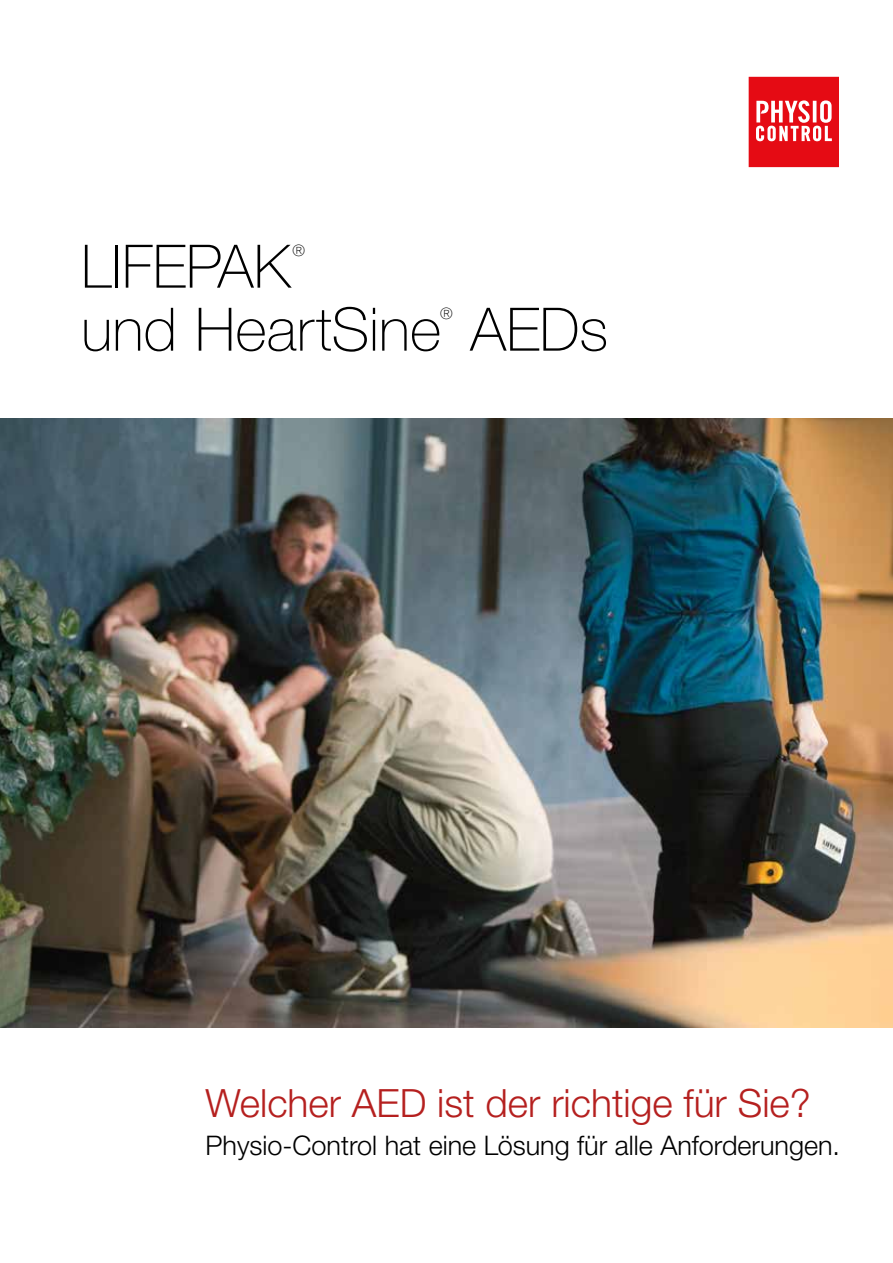
<style>
.page{position:relative;width:893px;height:1263px;background:#fff}
.page>*{position:absolute;margin:0;border:0;box-sizing:border-box;transform-origin:0 0}
.t1{font:100 60px "Helvetica Neue LTW1 G";color:#000}
.t2{font:300 39px "Helvetica Neue LTW1 G";color:#b5201f}
.t3{font:300 27px "Helvetica Neue LTW1 G";color:#000}
.t4{font:100 15.75px "Helvetica Neue LTW1 G";color:#000}
</style>
<div class="page">
<img style="left:0;top:418px;width:893px;height:609px">
<svg style="left:749px;top:77px;width:90px;height:90px;background:#e9363e"></svg>
<h1 class="t1" style="left:81px;top:231px;width:211px">LIFEPAK</h1>
<p class="t4" style="left:293px;top:241px;width:14px">®</p>
<h1 class="t1" style="left:81px;top:294px;width:362px">und HeartSine</h1>
<p class="t4" style="left:440px;top:304px;width:14px">®</p>
<h1 class="t1" style="left:470px;top:294px;width:139px">AEDs</h1>
<h2 class="t2" style="left:206px;top:1079px;width:607px">Welcher AED ist der richtige für Sie?</h2>
<p class="t3" style="left:206px;top:1129px;width:636px">Physio-Control hat eine Lösung für alle Anforderungen.</p>
</div>
